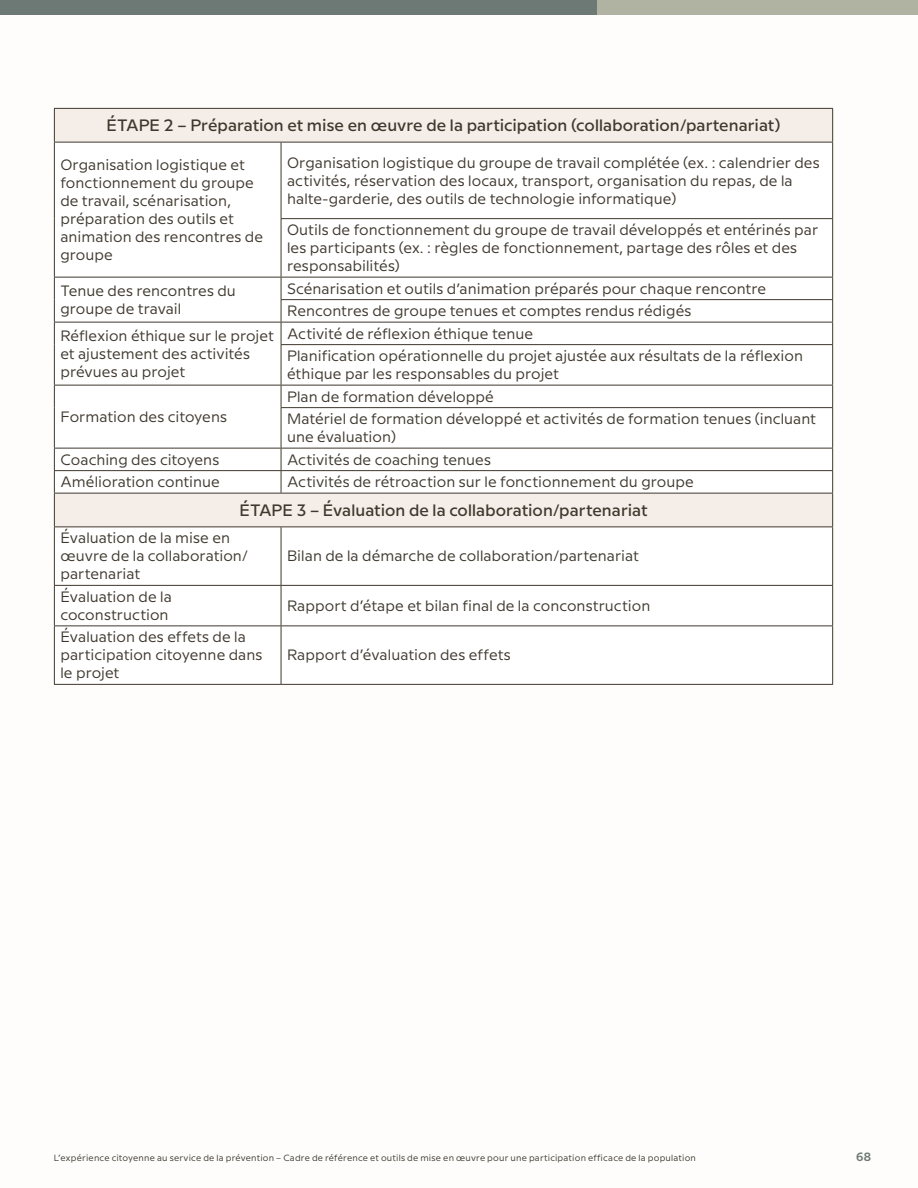
<style>
.page{position:relative;width:918px;height:1188px;background:#fefdfb}
.page>*{position:absolute;margin:0;border:0;box-sizing:border-box;transform-origin:0 0}
.ANN_TAB-Text_copy{font:500 16.5px "Milliard";color:#3f382e}
.ANN_TAB-Text_copy-2{font:15px/18px "Milliard";letter-spacing:.005em;color:#3f382e}
.t1{font:600 12px "Milliard";color:#6d7975}
.t2{font:9px "Milliard";letter-spacing:.025em;color:#3f382e}
</style>
<div class="page">
<div style="left:0;top:0;width:597px;height:14px;background:#6d7975"></div>
<div style="left:597px;top:0;width:321px;height:14px;background:#b0b3a2"></div>
<div style="left:55px;top:109px;width:777px;height:33px;background:#f5eee8"></div>
<svg style="left:55px;top:143px;width:777px;height:541px"></svg>
<hr style="left:54px;top:142px;width:1px;height:77px;background:#3f382e">
<hr style="left:54px;top:219px;width:1px;height:58px;background:#3f382e">
<hr style="left:54px;top:277px;width:227px;height:1px;background:#3f382e">
<svg style="left:54px;top:277px;width:1px;height:68px"></svg>
<hr style="left:54px;top:345px;width:1px;height:40px;background:#3f382e">
<svg style="left:54px;top:386px;width:1px;height:22px"></svg>
<hr style="left:54px;top:408px;width:1px;height:40px;background:#3f382e">
<svg style="left:54px;top:449px;width:1px;height:44px"></svg>
<hr style="left:54px;top:527px;width:1px;height:58px;background:#3f382e">
<hr style="left:54px;top:585px;width:227px;height:1px;background:#3f382e">
<hr style="left:54px;top:586px;width:1px;height:39px;background:#3f382e">
<hr style="left:54px;top:625px;width:227px;height:1px;background:#3f382e">
<hr style="left:54px;top:626px;width:1px;height:58px;background:#3f382e">
<hr style="left:54px;top:684px;width:227px;height:1px;background:#3f382e">
<hr style="left:281px;top:142px;width:1px;height:76px;background:#3f382e">
<hr style="left:832px;top:142px;width:1px;height:76px;background:#3f382e">
<hr style="left:281px;top:218px;width:552px;height:1px;background:#3f382e">
<hr style="left:281px;top:219px;width:1px;height:58px;background:#3f382e">
<hr style="left:832px;top:219px;width:1px;height:58px;background:#3f382e">
<hr style="left:281px;top:277px;width:552px;height:1px;background:#3f382e">
<hr style="left:281px;top:299px;width:552px;height:1px;background:#3f382e">
<svg style="left:281px;top:277px;width:1px;height:67px"></svg>
<svg style="left:832px;top:277px;width:1px;height:67px"></svg>
<hr style="left:281px;top:345px;width:1px;height:40px;background:#3f382e">
<hr style="left:832px;top:345px;width:1px;height:40px;background:#3f382e">
<svg style="left:281px;top:386px;width:1px;height:21px"></svg>
<svg style="left:832px;top:386px;width:1px;height:21px"></svg>
<hr style="left:281px;top:408px;width:1px;height:40px;background:#3f382e">
<hr style="left:832px;top:408px;width:1px;height:40px;background:#3f382e">
<svg style="left:281px;top:449px;width:1px;height:44px"></svg>
<svg style="left:832px;top:449px;width:1px;height:44px"></svg>
<hr style="left:281px;top:527px;width:1px;height:58px;background:#3f382e">
<hr style="left:832px;top:527px;width:1px;height:58px;background:#3f382e">
<hr style="left:281px;top:585px;width:552px;height:1px;background:#3f382e">
<hr style="left:281px;top:586px;width:1px;height:39px;background:#3f382e">
<hr style="left:832px;top:586px;width:1px;height:39px;background:#3f382e">
<hr style="left:281px;top:625px;width:552px;height:1px;background:#3f382e">
<hr style="left:281px;top:626px;width:1px;height:58px;background:#3f382e">
<hr style="left:832px;top:626px;width:1px;height:58px;background:#3f382e">
<hr style="left:281px;top:684px;width:552px;height:1px;background:#3f382e">
<hr style="left:54px;top:108px;width:227px;height:1px;background:#3f382e">
<hr style="left:54px;top:109px;width:1px;height:33px;background:#3f382e">
<hr style="left:281px;top:108px;width:552px;height:1px;background:#3f382e">
<hr style="left:832px;top:109px;width:1px;height:33px;background:#3f382e">
<hr style="left:54px;top:142px;width:227px;height:1px;background:#3f382e">
<hr style="left:281px;top:142px;width:552px;height:1px;background:#3f382e">
<hr style="left:54px;top:322px;width:227px;height:1px;background:#3f382e">
<hr style="left:281px;top:322px;width:552px;height:1px;background:#3f382e">
<hr style="left:281px;top:344px;width:552px;height:1px;background:#3f382e">
<hr style="left:54px;top:385px;width:227px;height:1px;background:#3f382e">
<hr style="left:281px;top:385px;width:552px;height:1px;background:#3f382e">
<hr style="left:281px;top:407px;width:552px;height:1px;background:#3f382e">
<hr style="left:54px;top:448px;width:227px;height:1px;background:#3f382e">
<hr style="left:281px;top:448px;width:552px;height:1px;background:#3f382e">
<hr style="left:54px;top:470px;width:227px;height:1px;background:#3f382e">
<hr style="left:281px;top:470px;width:552px;height:1px;background:#3f382e">
<hr style="left:54px;top:493px;width:227px;height:1px;background:#3f382e">
<hr style="left:54px;top:493px;width:1px;height:33px;background:#3f382e">
<hr style="left:281px;top:493px;width:552px;height:1px;background:#3f382e">
<hr style="left:832px;top:493px;width:1px;height:33px;background:#3f382e">
<hr style="left:54px;top:526px;width:227px;height:1px;background:#3f382e">
<hr style="left:281px;top:526px;width:552px;height:1px;background:#3f382e">
<p class="ANN_TAB-Text_copy" style="left:107px;top:113px;width:675px">ÉTAPE 2 – Préparation et mise en œuvre de la participation (collaboration/partenariat)</p>
<p class="ANN_TAB-Text_copy-2" style="left:60px;top:155px;width:204px">Organisation logistique et fonctionnement du groupe de travail, scénarisation, préparation des outils et animation des rencontres de groupe</p>
<p class="ANN_TAB-Text_copy-2" style="left:287px;top:152px;width:534px">Organisation logistique du groupe de travail complétée (ex. : calendrier des activités, réservation des locaux, transport, organisation du repas, de la halte-garderie, des outils de technologie informatique)</p>
<p class="ANN_TAB-Text_copy-2" style="left:287px;top:220px;width:533px">Outils de fonctionnement du groupe de travail développés et entérinés par les participants (ex. : règles de fonctionnement, partage des rôles et des responsabilités)</p>
<p class="ANN_TAB-Text_copy-2" style="left:60px;top:281px;width:177px">Tenue des rencontres du groupe de travail</p>
<p class="ANN_TAB-Text_copy-2" style="left:287px;top:278px;width:481px">Scénarisation et outils d’animation préparés pour chaque rencontre</p>
<p class="ANN_TAB-Text_copy-2" style="left:287px;top:301px;width:406px">Rencontres de groupe tenues et comptes rendus rédigés</p>
<p class="ANN_TAB-Text_copy-2" style="left:60px;top:326px;width:215px">Réflexion éthique sur le projet et ajustement des activités prévues au projet</p>
<p class="ANN_TAB-Text_copy-2" style="left:287px;top:323px;width:248px">Activité de réflexion éthique tenue</p>
<p class="ANN_TAB-Text_copy-2" style="left:287px;top:346px;width:517px">Planification opérationnelle du projet ajustée aux résultats de la réflexion éthique par les responsables du projet</p>
<p class="ANN_TAB-Text_copy-2" style="left:60px;top:407px;width:168px">Formation des citoyens</p>
<p class="ANN_TAB-Text_copy-2" style="left:287px;top:386px;width:208px">Plan de formation développé</p>
<p class="ANN_TAB-Text_copy-2" style="left:287px;top:409px;width:530px">Matériel de formation développé et activités de formation tenues (incluant une évaluation)</p>
<p class="ANN_TAB-Text_copy-2" style="left:60px;top:449px;width:160px">Coaching des citoyens</p>
<p class="ANN_TAB-Text_copy-2" style="left:287px;top:449px;width:206px">Activités de coaching tenues</p>
<p class="ANN_TAB-Text_copy-2" style="left:60px;top:472px;width:161px">Amélioration continue</p>
<p class="ANN_TAB-Text_copy-2" style="left:287px;top:472px;width:408px">Activités de rétroaction sur le fonctionnement du groupe</p>
<p class="ANN_TAB-Text_copy" style="left:239px;top:498px;width:410px">ÉTAPE 3 – Évaluation de la collaboration/partenariat</p>
<p class="ANN_TAB-Text_copy-2" style="left:60px;top:528px;width:190px">Évaluation de la mise en œuvre de la collaboration/ partenariat</p>
<p class="ANN_TAB-Text_copy-2" style="left:287px;top:546px;width:353px">Bilan de la démarche de collaboration/partenariat</p>
<p class="ANN_TAB-Text_copy-2" style="left:60px;top:587px;width:113px">Évaluation de la coconstruction</p>
<p class="ANN_TAB-Text_copy-2" style="left:287px;top:596px;width:365px">Rapport d’étape et bilan final de la conconstruction</p>
<p class="ANN_TAB-Text_copy-2" style="left:60px;top:627px;width:204px">Évaluation des effets de la participation citoyenne dans le projet</p>
<p class="ANN_TAB-Text_copy-2" style="left:287px;top:645px;width:225px">Rapport d’évaluation des effets</p>
<p class="t2" style="left:54px;top:1151px;width:643px">L’expérience citoyenne au service de la prévention – Cadre de référence et outils de mise en œuvre pour une participation efficace de la population</p>
<p class="t1" style="left:856px;top:1148px;width:16px">68</p>
</div>
